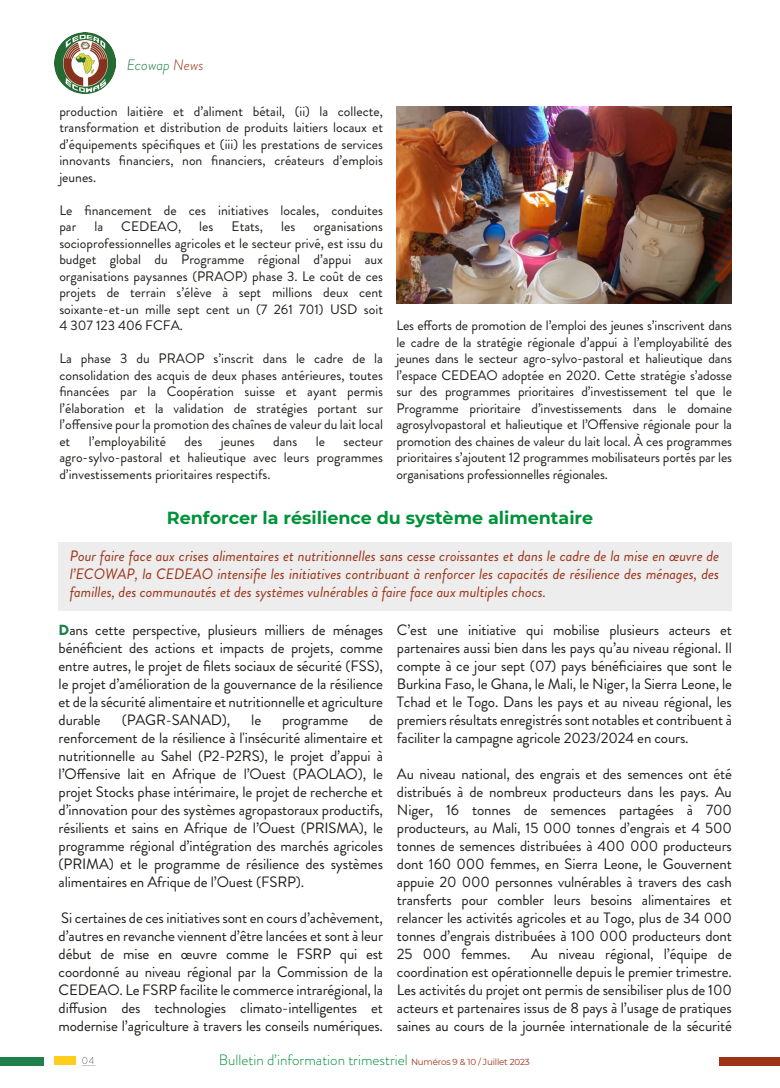
<style>
.page{position:relative;width:780px;height:1088px;background:#fff}
.page>*{position:absolute;margin:0;border:0;box-sizing:border-box;transform-origin:0 0}
.t1{font:700 17.5px "Montserrat";color:#009239}
.t2{font:15px/18px "Brandon Grotesque";letter-spacing:-.01em;color:#1d1d1b;text-align:justify}
.t3{font:italic 15px/18px "Brandon Grotesque";color:#9c3216;text-align:justify}
.t4{font:300 15px "Brandon Grotesque";color:#008e39}
.t5{font:italic 300 15px "Brandon Grotesque";color:#1f8049}
.t6{font:13.75px/16.5px "Brandon Grotesque";color:#1d1d1b;text-align:justify}
.s1{color:#9c3216}
.s2{font-weight:900;font-size:14.62px;color:#1f8049}
.s3{font-family:"Montserrat";font-weight:400;font-size:8.75px;color:#9c3216}
</style>
<div class="page">
<div style="left:54px;top:1056px;width:21px;height:8px;background:#ffcd1c"></div>
<svg style="left:82px;top:1057px;width:12px;height:7px"></svg>
<img style="left:396px;top:106px;width:335px;height:197px">
<img style="left:55px;top:33px;width:60px;height:60px">
<div style="left:59px;top:542px;width:673px;height:68px;background:#ededed"></div>
<div style="left:0;top:1057px;width:44px;height:9px;background:#1f8049"></div>
<div style="left:719px;top:1057px;width:61px;height:9px;background:#9c3216"></div>
<p class="t5" style="left:127px;top:55px;width:78px">Ecowap <span class="s1">News</span></p>
<p class="t6" style="left:59px;top:103px;width:325px">production laitière et d’aliment bétail, (ii) la collecte, transformation et distribution de produits laitiers locaux et d’équipements spécifiques et (iii) les prestations de services innovants financiers, non financiers, créateurs d’emplois jeunes.</p>
<p class="t6" style="left:59px;top:202px;width:325px">Le financement de ces initiatives locales, conduites par</p>
<p class="t6" style="left:94px;top:219px;width:10px">la</p>
<p class="t6" style="left:121px;top:219px;width:61px">CEDEAO,</p>
<p class="t6" style="left:199px;top:219px;width:16px">les</p>
<p class="t6" style="left:231px;top:219px;width:33px">Etats,</p>
<p class="t6" style="left:281px;top:219px;width:16px">les</p>
<p class="t6" style="left:59px;top:219px;width:325px;text-indent:254px">organisations socioprofessionnelles agricoles et le secteur privé, est issu du budget global du Programme régional d’appui aux organisations paysannes (PRAOP) phase 3. Le coût de ces projets de terrain s’élève à sept millions deux cent soixante-et-un mille sept cent un (7 261 701) USD soit 4 307 123 406 FCFA.</p>
<p class="t6" style="left:59px;top:351px;width:325px">La phase 3 du PRAOP s’inscrit dans le cadre de la consolidation des acquis de deux phases antérieures, toutes financées par la Coopération suisse et ayant permis l’élaboration et la validation de stratégies portant sur l’offensive pour la promotion des chaînes de valeur du lait local et</p>
<p class="t6" style="left:89px;top:433px;width:79px">l’employabilité</p>
<p class="t6" style="left:184px;top:433px;width:19px">des</p>
<p class="t6" style="left:221px;top:433px;width:35px">jeunes</p>
<p class="t6" style="left:273px;top:433px;width:26px">dans</p>
<p class="t6" style="left:316px;top:433px;width:11px">le</p>
<p class="t6" style="left:59px;top:433px;width:325px;text-indent:284px">secteur agro-sylvo-pastoral et halieutique avec leurs programmes d’investissements prioritaires respectifs.</p>
<p class="t6" style="left:396px;top:318px;width:337px">Les efforts de promotion de l’emploi des jeunes s’inscrivent dans le cadre de la stratégie régionale d’appui à l’employabilité des jeunes dans le secteur agro-sylvo-pastoral et halieutique dans l’espace CEDEAO adoptée en 2020. Cette stratégie s’adosse sur des programmes prioritaires d’investissement tel que le Programme prioritaire d’investissements dans le domaine agrosylvopastoral et halieutique et l’Offensive régionale pour la promotion des chaines de valeur du lait local. À ces programmes prioritaires s’ajoutent 12 programmes mobilisateurs portés par les organisations professionnelles régionales.</p>
<p class="t1" style="left:167px;top:505px;width:428px">Renforcer la résilience du système alimentaire</p>
<p class="t3" style="left:70px;top:547px;width:651px">Pour faire face aux crises alimentaires et nutritionnelles sans cesse croissantes et dans le cadre de la mise en œuvre de l’ECOWAP, la CEDEAO intensifie les initiatives contribuant à renforcer les capacités de résilience des ménages, des familles, des communautés et des systèmes vulnérables à faire face aux multiples chocs.</p>
<p class="t2" style="left:59px;top:621px;width:326px"><span class="s2">D</span>ans cette perspective, plusieurs milliers de ménages bénéficient des actions et impacts de projets, comme entre autres, le projet de filets sociaux de sécurité (FSS), le projet d’amélioration de la gouvernance de la résilience et de la sécurité alimentaire et nutritionnelle et agriculture durable</p>
<p class="t2" style="left:397px;top:621px;width:336px">C’est une initiative qui mobilise plusieurs acteurs et partenaires aussi bien dans les pays qu’au niveau régional. Il compte à ce jour sept (07) pays bénéficiaires que sont le Burkina Faso, le Ghana, le Mali, le Niger, la Sierra Leone, le Tchad et le Togo. Dans les pays et au niveau régional, les premiers résultats enregistrés sont notables et contribuent à faciliter la campagne agricole 2023/2024 en cours.</p>
<p class="t2" style="left:397px;top:765px;width:336px">Au niveau national, des engrais et des semences ont été distribués à de nombreux producteurs dans les pays. Au Niger, 16 tonnes de semences partagées à 700 producteurs, au Mali, 15 000 tonnes d’engrais et 4 500 tonnes de semences distribuées à 400 000 producteurs dont 160 000 femmes, en Sierra Leone, le Gouvernent appuie 20 000 personnes vulnérables à travers des cash transferts pour combler leurs besoins alimentaires et relancer les activités agricoles et au Togo, plus de 34 000 tonnes d’engrais distribuées à 100 000 producteurs dont 25 000 femmes.</p>
<p class="t2" style="left:122px;top:711px;width:110px">(PAGR-SANAD),</p>
<p class="t2" style="left:251px;top:711px;width:11px">le</p>
<p class="t2" style="left:282px;top:711px;width:68px">programme</p>
<p class="t2" style="left:59px;top:711px;width:326px;text-indent:310px">de renforcement de la résilience à l'insécurité alimentaire et nutritionnelle au Sahel (P2-P2RS), le projet d’appui à l’Offensive lait en Afrique de l’Ouest (PAOLAO), le projet Stocks phase intérimaire, le projet de recherche et d’innovation pour des systèmes agropastoraux productifs, résilients et sains en Afrique de l’Ouest (PRISMA), le programme régional d’intégration des marchés agricoles (PRIMA) et le programme de résilience des systèmes alimentaires en Afrique de l’Ouest (FSRP).</p>
<p class="t2" style="left:59px;top:909px;width:326px">Si certaines de ces initiatives sont en cours d’achèvement, d’autres en revanche viennent d’être lancées et sont à leur début de mise en œuvre comme le FSRP qui est coordonné au niveau régional par la Commission de la CEDEAO. Le FSRP facilite le commerce intrarégional, la diffusion des technologies climato-intelligentes et modernise l’agriculture à travers les conseils numériques.</p>
<p class="t2" style="left:397px;top:945px;width:336px;text-indent:134px">Au niveau régional, l’équipe de coordination est opérationnelle depuis le premier trimestre.<br>Les activités du projet ont permis de sensibiliser plus de 100 acteurs et partenaires issus de 8 pays à l’usage de pratiques saines au cours de la journée internationale de la sécurité</p>
<p class="t4" style="left:219px;top:1049px;width:312px">Bulletin d’information trimestriel <span class="s3">Numéros 9 &amp; 10 / Juillet 2023</span></p>
</div>
